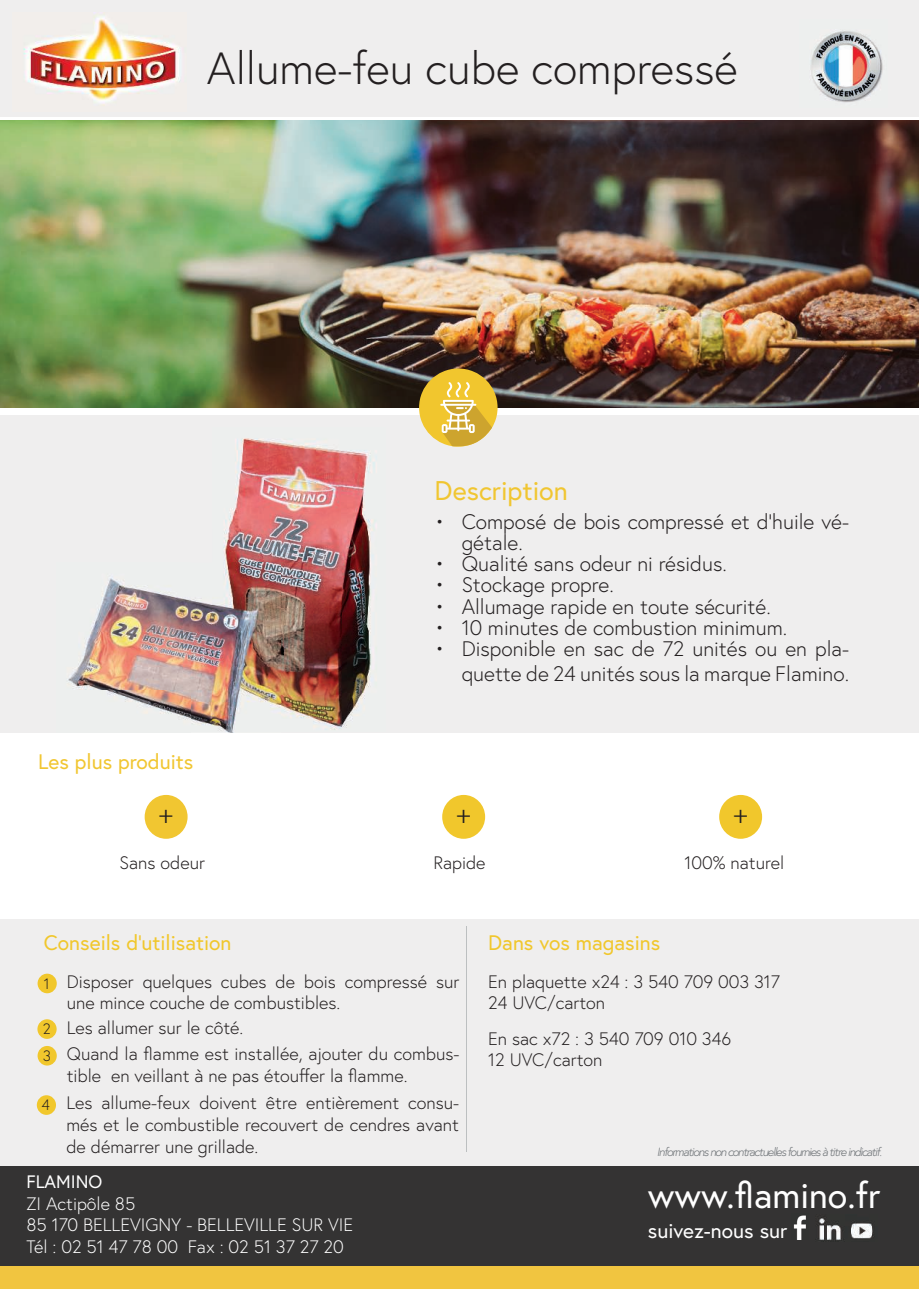
<style>
.page{position:relative;width:919px;height:1289px;background:#fff}
.page>*{position:absolute;margin:0;border:0;box-sizing:border-box;transform-origin:0 0}
.t1{font:300 45px "Europa";color:#231f20}
.t2{font:36px "Europa";color:#fff}
.t3{font:27px "Europa";color:#f1c631}
.t4{font:27px "Minion Pro";color:#231f20}
.t5{font:300 21px/21px "Europa";color:#231f20}
.t6{font:21px "Europa";color:#f1c72c}
.t7{font:21px "Europa";color:#f1c631}
.t8{font:21px "Europa";color:#fff}
.t9{font:300 18px/21.6px "Europa";color:#231f20}
.t10{font:300 18px/21.6px "Europa";color:#fff}
.t11{font:18px "Europa";color:#fff}
.t12{font:300 15px "Europa";color:#231f20}
.t13{font:italic 300 11.85px "Europa";letter-spacing:-.09em;color:#686d71}
</style>
<div class="page">
<div style="left:0;top:0;width:918px;height:116px;background:#efeeee"></div>
<img style="left:23px;top:16px;width:157px;height:90px">
<div style="left:0;top:415px;width:918px;height:317px;background:#efeeee"></div>
<div style="left:0;top:918px;width:918px;height:263px;background:#efeeee"></div>
<div style="left:0;top:1166px;width:918px;height:122px;background:#343333"></div>
<div style="left:145px;top:795px;width:42px;height:43px;background:#f1c631;border-radius:50%"></div>
<img style="left:793px;top:1215px;width:13px;height:24px">
<img style="left:819px;top:1217px;width:54px;height:24px">
<div style="left:0;top:1266px;width:918px;height:22px;background:#f1c540"></div>
<div style="left:719px;top:795px;width:43px;height:43px;background:#f1c72c;border-radius:50%"></div>
<div style="left:442px;top:795px;width:43px;height:43px;background:#f1c72c;border-radius:50%"></div>
<hr style="left:466px;top:926px;width:1px;height:225px;background:#bcbfc0">
<div style="left:38px;top:973px;width:19px;height:20px;background:#f1c72c;border-radius:50%"></div>
<div style="left:37px;top:1019px;width:20px;height:19px;background:#f1c72c;border-radius:50%"></div>
<div style="left:38px;top:1045px;width:19px;height:20px;background:#f1c72c;border-radius:50%"></div>
<img style="left:811px;top:30px;width:72px;height:73px">
<img style="left:223px;top:438px;width:119px;height:141px">
<img style="left:342px;top:450px;width:35px;height:278px">
<img style="left:280px;top:579px;width:62px;height:151px">
<img style="left:56px;top:732px;width:224px;height:1px">
<img style="left:68px;top:578px;width:165px;height:154px">
<img style="left:212px;top:563px;width:68px;height:168px">
<img style="left:1px;top:120px;width:917px;height:287px">
<div style="left:419px;top:368px;width:78px;height:78px;background:#f1c62e;border-radius:50%"></div>
<svg style="left:440px;top:382px;width:52px;height:65px"></svg>
<div style="left:37px;top:1095px;width:19px;height:19px;background:#f1c72c;border-radius:50%"></div>
<h1 class="t1" style="left:207px;top:48px;width:532px">Allume-feu cube compressé</h1>
<h3 class="t3" style="left:434px;top:479px;width:135px">Description</h3>
<p class="t7" style="left:38px;top:753px;width:157px">Les plus produits</p>
<h3 class="t4" style="left:158px;top:797px;width:17px">+</h3>
<p class="t5" style="left:461px;top:513px;width:389px;text-indent:-27px">• Composé de bois compressé et d’huile vé&shy;gétale.</p>
<p class="t5" style="left:434px;top:555px;width:294px">• Qualité sans odeur ni résidus.</p>
<p class="t5" style="left:434px;top:576px;width:181px">• Stockage propre.</p>
<p class="t5" style="left:434px;top:597px;width:337px">• Allumage rapide en toute sécurité.</p>
<p class="t5" style="left:434px;top:618px;width:354px">• 10 minutes de combustion minimum.</p>
<p class="t5" style="left:434px;top:637px;width:416px;line-height:25.2px;text-align:right">• Disponible en sac de 72 unités ou en pla&shy;quette de 24 unités sous la marque Flamino.</p>
<h3 class="t4" style="left:456px;top:797px;width:17px">+</h3>
<h3 class="t4" style="left:732px;top:797px;width:17px">+</h3>
<p class="t9" style="left:119px;top:852px;width:87px">Sans odeur</p>
<p class="t9" style="left:433px;top:852px;width:54px">Rapide</p>
<p class="t9" style="left:684px;top:852px;width:101px">100% naturel</p>
<p class="t6" style="left:44px;top:933px;width:189px">Conseils d’utilisation</p>
<p class="t6" style="left:488px;top:933px;width:174px">Dans vos magasins</p>
<p class="t12" style="left:44px;top:976px;width:7px">1</p>
<p class="t12" style="left:43px;top:1022px;width:9px">2</p>
<p class="t9" style="left:67px;top:972px;width:394px">Disposer quelques cubes de bois compressé sur une mince couche de combustibles.</p>
<p class="t9" style="left:67px;top:1017px;width:178px">Les allumer sur le côté.</p>
<p class="t12" style="left:43px;top:1048px;width:10px">3</p>
<p class="t9" style="left:67px;top:1044px;width:394px">Quand la flamme est installée, ajouter du combus&shy;tible en veillant à ne pas étouffer la flamme.</p>
<p class="t12" style="left:42px;top:1098px;width:10px">4</p>
<p class="t9" style="left:66px;top:1093px;width:394px;text-align:justify">Les allume-feux doivent être entièrement consu&shy;més et le combustible recouvert de cendres avant de démarrer une grillade.</p>
<p class="t11" style="left:26px;top:1174px;width:77px">FLAMINO</p>
<p class="t10" style="left:26px;top:1193px;width:328px">ZI Actipôle 85<br>85 170 BELLEVIGNY - BELLEVILLE SUR VIE<br>Tél : 02 51 47 78 00 Fax : 02 51 37 27 20</p>
<p class="t9" style="left:488px;top:972px;width:293px">En plaquette x24 : 3 540 709 003 317<br>24 UVC/carton</p>
<p class="t9" style="left:488px;top:1028px;width:244px">En sac x72 : 3 540 709 010 346<br>12 UVC/carton</p>
<p class="t13" style="left:657px;top:1145px;width:226px">Informations non contractuelles fournies à titre indicatif.</p>
<h2 class="t2" style="left:647px;top:1180px;width:234px">www.flamino.fr</h2>
<p class="t8" style="left:647px;top:1221px;width:141px">suivez-nous sur</p>
</div>
